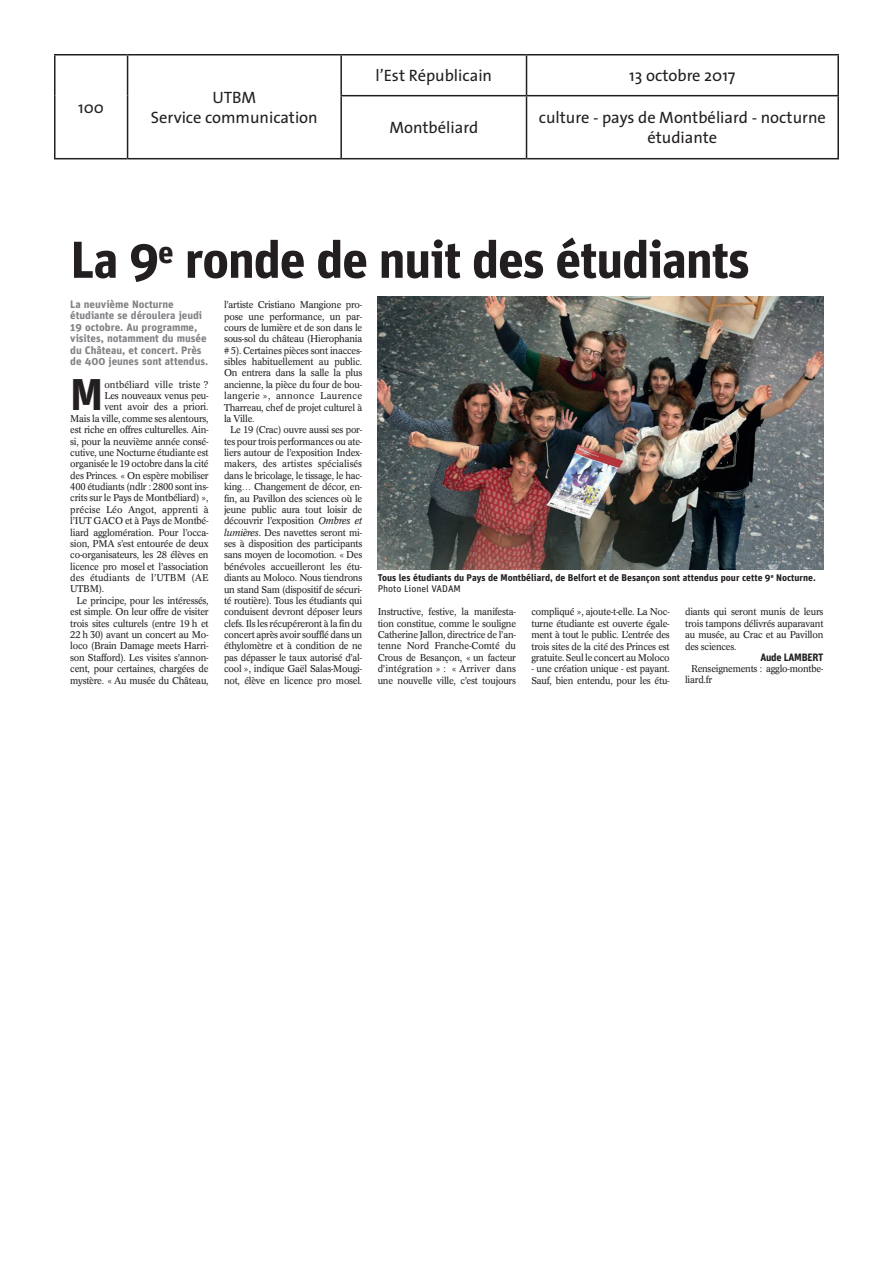
<style>
.page{position:relative;width:893px;height:1263px;background:#fff}
.page>*{position:absolute;margin:0;border:0;box-sizing:border-box;transform-origin:0 0}
.t1{font:700 51.9px "Unit OTEI";letter-spacing:-.025em;color:#231f20}
.t2{font:700 44.55px "Unit OTEI";color:#231f20}
.t3{font:16.5px/19.8px "The Sans";color:#231f20;text-align:center}
.t4{font:700 10.8px/11.4px "Unit OTEI";letter-spacing:-.005em;color:#808285}
.t5{font:700 10.65px "Unit OTEI";letter-spacing:-.025em;color:#231f20}
.t6{font:9.75px/11.4px "Concorde BQEI";letter-spacing:-.025em;color:#231f20;text-align:justify}
.t7{font:700 9.75px/11.4px "Unit OTEI";color:#231f20}
.t8{font:9.75px "Concorde BQEI";letter-spacing:.005em;color:#231f20}
.t9{font:9.75px "Concorde BQEI";letter-spacing:.01em;color:#231f20}
.s1{font-style:italic}
.s2{font-weight:400}
</style>
<div class="page">
<hr style="left:54px;top:54px;width:74px;height:2px;background:#231f20">
<hr style="left:54px;top:55px;width:2px;height:41px;background:#231f20">
<hr style="left:128px;top:54px;width:213px;height:2px;background:#231f20">
<hr style="left:127px;top:55px;width:1px;height:41px;background:#231f20">
<hr style="left:341px;top:54px;width:185px;height:2px;background:#231f20">
<hr style="left:340px;top:55px;width:2px;height:40px;background:#231f20">
<hr style="left:526px;top:54px;width:313px;height:2px;background:#231f20">
<hr style="left:526px;top:55px;width:1px;height:40px;background:#231f20">
<hr style="left:837px;top:55px;width:2px;height:40px;background:#231f20">
<hr style="left:54px;top:96px;width:2px;height:62px;background:#231f20">
<hr style="left:127px;top:96px;width:1px;height:62px;background:#231f20">
<hr style="left:340px;top:95px;width:186px;height:1px;background:#231f20">
<hr style="left:340px;top:96px;width:2px;height:62px;background:#231f20">
<hr style="left:526px;top:95px;width:313px;height:1px;background:#231f20">
<hr style="left:526px;top:96px;width:1px;height:62px;background:#231f20">
<hr style="left:837px;top:96px;width:2px;height:62px;background:#231f20">
<hr style="left:54px;top:158px;width:74px;height:1px;background:#231f20">
<hr style="left:128px;top:158px;width:213px;height:1px;background:#231f20">
<hr style="left:341px;top:158px;width:185px;height:1px;background:#231f20">
<hr style="left:526px;top:158px;width:313px;height:1px;background:#231f20">
<img style="left:378px;top:297px;width:445px;height:273px">
<h3 class="t3" style="left:78px;top:97px;width:27px">100</h3>
<h3 class="t3" style="left:151px;top:87px;width:168px">UTBM<br>Service communication</h3>
<h3 class="t3" style="left:376px;top:65px;width:118px">l’Est Républicain</h3>
<h3 class="t3" style="left:629px;top:65px;width:108px">13 octobre 2017</h3>
<h3 class="t3" style="left:389px;top:117px;width:90px">Montbéliard</h3>
<h3 class="t3" style="left:539px;top:107px;width:288px">culture - pays de Montbéliard - nocturne étudiante</h3>
<h1 class="t1" style="left:70px;top:224px;width:681px">La 9<sup>e</sup> ronde de nuit des étudiants</h1>
<p class="t4" style="left:70px;top:298px;width:140px">La neuvième Nocturne étudiante se déroulera jeudi<br>19 octobre. Au programme, visites, notamment du musée du Château, et concert. Près de 400 jeunes sont attendus.</p>
<h2 class="t2" style="left:70px;top:364px;width:35px">M</h2>
<p class="t9" style="left:104px;top:377px;width:106px">ontbéliard ville triste ?</p>
<p class="t6" style="left:104px;top:390px;width:106px">Les nouveaux venus peu-</p>
<p class="t6" style="left:104px;top:401px;width:106px">vent avoir des a priori.</p>
<p class="t6" style="left:70px;top:412px;width:140px">Mais la ville, comme ses alentours,</p>
<p class="t6" style="left:70px;top:424px;width:140px">est riche en offres culturelles. Ain-</p>
<p class="t6" style="left:70px;top:435px;width:140px">si, pour la neuvième année consé-</p>
<p class="t6" style="left:70px;top:446px;width:140px">cutive, une Nocturne étudiante est</p>
<p class="t6" style="left:70px;top:458px;width:140px">organisée le 19 octobre dans la cité</p>
<p class="t6" style="left:70px;top:469px;width:140px">des Princes. « On espère mobiliser</p>
<p class="t6" style="left:70px;top:481px;width:140px">400 étudiants (ndlr : 2800 sont ins-</p>
<p class="t6" style="left:70px;top:492px;width:140px">crits sur le Pays de Montbéliard) »,</p>
<p class="t8" style="left:70px;top:503px;width:140px">précise Léo Angot, apprenti à</p>
<p class="t6" style="left:70px;top:515px;width:140px">l’IUT GACO et à Pays de Montbé-</p>
<p class="t6" style="left:70px;top:526px;width:140px">liard agglomération. Pour l’occa-</p>
<p class="t6" style="left:70px;top:537px;width:140px">sion, PMA s’est entourée de deux</p>
<p class="t6" style="left:70px;top:549px;width:140px">co-organisateurs, les 28 élèves en</p>
<p class="t6" style="left:70px;top:560px;width:140px">licence pro mosel et l’association</p>
<p class="t8" style="left:70px;top:571px;width:140px">des étudiants de l’UTBM (AE</p>
<p class="t6" style="left:70px;top:583px;width:35px">UTBM).</p>
<p class="t6" style="left:76px;top:594px;width:134px">Le principe, pour les intéressés,</p>
<p class="t6" style="left:70px;top:606px;width:140px">est simple. On leur offre de visiter</p>
<p class="t6" style="left:70px;top:617px;width:140px">trois sites culturels (entre 19 h et</p>
<p class="t6" style="left:70px;top:628px;width:140px">22 h 30) avant un concert au Mo-</p>
<p class="t6" style="left:70px;top:640px;width:140px">loco (Brain Damage meets Harri-</p>
<p class="t6" style="left:70px;top:651px;width:140px">son Stafford). Les visites s’annon-</p>
<p class="t6" style="left:70px;top:663px;width:140px">cent, pour certaines, chargées de</p>
<p class="t6" style="left:70px;top:674px;width:140px">mystère. « Au musée du Château,</p>
<p class="t6" style="left:224px;top:299px;width:140px">l’artiste Cristiano Mangione pro&shy;pose une performance, un par&shy;cours de lumière et de son dans le sous-sol du château (Hierophania # 5). Certaines pièces sont inacces&shy;sibles habituellement au public.<br>On entrera dans la salle la plus ancienne, la pièce du four de bou&shy;langerie », annonce Laurence Tharreau, chef de projet culturel à la Ville.</p>
<p class="t6" style="left:224px;top:424px;width:140px;text-indent:6px">Le 19 (Crac) ouvre aussi ses por&shy;tes pour trois performances ou ate&shy;liers autour de l’exposition Index&shy;makers, des artistes spécialisés dans le bricolage, le tissage, le hac&shy;king… Changement de décor, en&shy;fin, au Pavillon des sciences où le jeune public aura tout loisir de découvrir l’exposition <span class="s1">Ombres et lumières</span>. Des navettes seront mi&shy;ses à disposition des participants sans moyen de locomotion. « Des bénévoles accueilleront les étu&shy;diants au Moloco. Nous tiendrons un stand Sam (dispositif de sécuri&shy;té routière). Tous les étudiants qui conduisent devront déposer leurs clefs. Ils les récupéreront à la fin du concert après avoir soufflé dans un éthylomètre et à condition de ne pas dépasser le taux autorisé d’al&shy;cool », indique Gaël Salas-Mougi&shy;not, élève en licence pro mosel.</p>
<p class="t7" style="left:378px;top:572px;width:440px">Tous les étudiants du Pays de Montbéliard, de Belfort et de Besançon sont attendus pour cette 9<sup>e</sup> Nocturne.<br><span class="s2">Photo Lionel VADAM</span></p>
<p class="t6" style="left:378px;top:606px;width:140px">Instructive, festive, la manifesta&shy;tion constitue, comme le souligne Catherine Jallon, directrice de l’an&shy;tenne Nord Franche-Comté du Crous de Besançon, « un facteur d’intégration » : « Arriver dans une nouvelle ville, c’est toujours</p>
<p class="t6" style="left:531px;top:606px;width:140px">compliqué », ajoute-t-elle. La Noc&shy;turne étudiante est ouverte égale&shy;ment à tout le public. L’entrée des trois sites de la cité des Princes est gratuite. Seul le concert au Moloco</p>
<p class="t6" style="left:531px;top:663px;width:140px">- une création unique - est payant.<br>Sauf, bien entendu, pour les étu-</p>
<p class="t6" style="left:685px;top:606px;width:140px">diants qui seront munis de leurs trois tampons délivrés auparavant au musée, au Crac et au Pavillon des sciences.</p>
<p class="t5" style="left:760px;top:650px;width:64px">Aude LAMBERT</p>
<p class="t6" style="left:685px;top:663px;width:140px;text-indent:6px">Renseignements : agglo-montbe&shy;liard.fr</p>
</div>
